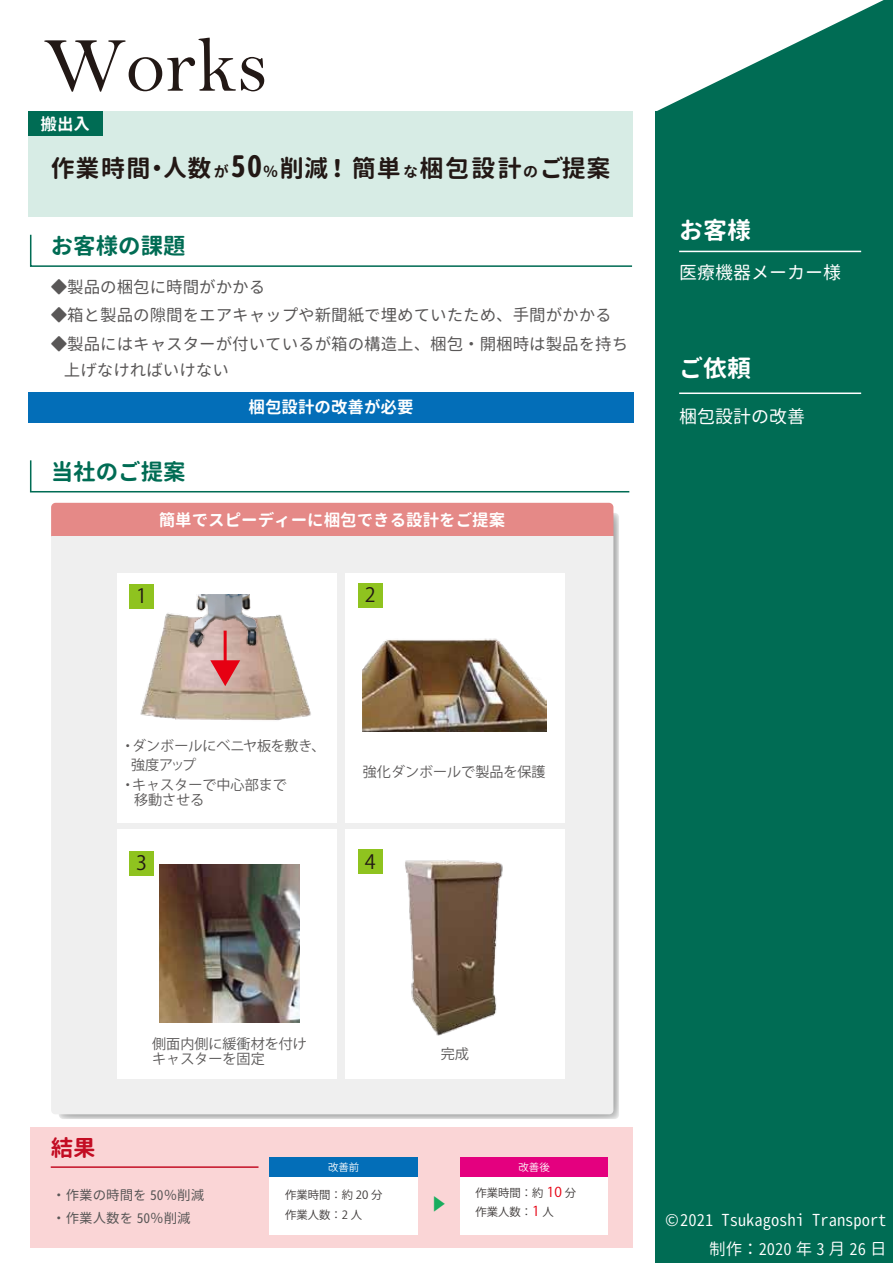
<style>
.page{position:relative;width:893px;height:1263px;background:#fff}
.page>*{position:absolute;margin:0;border:0;box-sizing:border-box;transform-origin:0 0}
.t1{font:24px "Gen Jyuu Gothic Monospace Bold";letter-spacing:.04em;color:#221815}
.t2{font:24px "Gen Jyuu Gothic Monospace Bold";color:#fff}
.t3{font:22.5px "Gen Jyuu Gothic Monospace Bold";color:#006c54}
.t4{font:22.5px "Gen Jyuu Gothic Monospace Bold";color:#c30d23}
.t5{font:19.65px "Source Han Sans Normal 90 ms RKSJ H";color:#221815}
.t6{font:18px "Gen Jyuu Gothic Monospace Regular";color:#fff}
.t7{font:16.5px/25.8px "Gen Jyuu Gothic Monospace Regular";color:#595757}
.t8{font:16.5px/28.8px "Gen Jyuu Gothic Monospace Normal";color:#fff;text-align:right}
.t9{font:16.5px "Gen Jyuu Gothic Monospace Bold";color:#fff}
.t10{font:800 16.2px "Koz Go Pro";color:#18ad5e}
.t11{font:14.1px/15.5px "Source Han Sans Normal 90 ms RKSJ H";color:#595757}
.t12{font:13.5px/23.7px "Gen Jyuu Gothic Monospace Regular";color:#595757}
.t13{font:11.4px/19.8px "Source Han Sans Regular 90 ms RKSJ H";color:#3e3a39}
.t14{font:10.2px "Source Han Sans Regular 90 ms RKSJ H";color:#fff}
.s1{font-size:15px}
.s2{font-size:30px}
.s3{font-family:"Source Han Sans Medium 90 ms RKSJ H";font-size:13.65px;color:#e60012}
</style>
<div class="page">
<div style="left:51px;top:503px;width:562px;height:34px;background:#e58987"></div>
<div style="left:51px;top:537px;width:562px;height:577px;background:#efefef"></div>
<div style="left:656px;top:112px;width:237px;height:1151px;background:#006c54"></div>
<svg style="left:656px;top:0;width:237px;height:112px"></svg>
<div style="left:28px;top:112px;width:605px;height:105px;background:#d7ece5"></div>
<svg style="left:29px;top:234px;width:604px;height:33px"></svg>
<svg style="left:29px;top:460px;width:601px;height:33px"></svg>
<div style="left:31px;top:1127px;width:602px;height:120px;background:#fad5d6"></div>
<hr style="left:51px;top:1166px;width:207px;height:2px;background:#c30d23">
<svg style="left:44px;top:38px;width:220px;height:54px"></svg>
<hr style="left:679px;top:251px;width:182px;height:1px;background:#fff">
<hr style="left:679px;top:392px;width:182px;height:2px;background:#fff">
<div style="left:28px;top:392px;width:605px;height:31px;background:#036eb8"></div>
<div style="left:28px;top:112px;width:74px;height:24px;background:#006c54"></div>
<div style="left:345px;top:574px;width:219px;height:249px;background:#fff"></div>
<div style="left:345px;top:829px;width:219px;height:249px;background:#fff"></div>
<div style="left:117px;top:829px;width:219px;height:249px;background:#fff"></div>
<div style="left:358px;top:583px;width:24px;height:24px;background:#8fc31f"></div>
<img style="left:363px;top:638px;width:183px;height:93px">
<div style="left:358px;top:849px;width:24px;height:25px;background:#8fc31f"></div>
<img style="left:379px;top:823px;width:167px;height:213px">
<div style="left:129px;top:851px;width:25px;height:24px;background:#8fc31f"></div>
<img style="left:159px;top:864px;width:140px;height:158px">
<div style="left:117px;top:574px;width:219px;height:249px;background:#fff"></div>
<div style="left:129px;top:584px;width:25px;height:24px;background:#8fc31f"></div>
<img style="left:136px;top:502px;width:177px;height:219px">
<img style="left:189px;top:595px;width:76px;height:56px">
<hr style="left:224px;top:631px;width:3px;height:34px;background:#e60012">
<svg style="left:210px;top:660px;width:30px;height:26px"></svg>
<div style="left:270px;top:1157px;width:148px;height:19px;background:#036eb8"></div>
<div style="left:270px;top:1177px;width:148px;height:58px;background:#fff"></div>
<div style="left:460px;top:1157px;width:148px;height:19px;background:#e4007f"></div>
<div style="left:460px;top:1177px;width:148px;height:58px;background:#fff"></div>
<p class="t9" style="left:41px;top:112px;width:51px">搬出入</p>
<h1 class="t1" style="left:51px;top:150px;width:561px">作業時間・人数<span class="s1">が</span><span class="s2">50</span><span class="s1">％</span>削減！簡単<span class="s1">な</span>梱包設計<span class="s1">の</span>ご提案</h1>
<h2 class="t3" style="left:51px;top:229px;width:137px">お客様の課題</h2>
<p class="t7" style="left:51px;top:273px;width:216px">◆製品の梱包に時間がかかる</p>
<p class="t7" style="left:51px;top:302px;width:562px">◆箱と製品の隙間をエアキャップや新聞紙で埋めていたため、手間がかかる</p>
<p class="t7" style="left:64px;top:331px;width:566px;text-indent:-13px">◆製品にはキャスターが付いているが箱の構造上、梱包・開梱時は製品を持ち上げなければいけない</p>
<h2 class="t3" style="left:51px;top:455px;width:137px">当社のご提案</h2>
<p class="t9" style="left:249px;top:395px;width:166px">梱包設計の改善が必要</p>
<p class="t9" style="left:159px;top:508px;width:348px">簡単でスピーディーに梱包できる設計をご提案</p>
<p class="t5" style="left:136px;top:585px;width:12px">1</p>
<p class="t5" style="left:365px;top:584px;width:12px">2</p>
<p class="t11" style="left:121px;top:738px;width:206px">・ダンボールにベニヤ板を敷き、</p>
<p class="t11" style="left:131px;top:758px;width:67px">強度アップ</p>
<p class="t11" style="left:121px;top:777px;width:167px">・キャスターで中心部まで</p>
<p class="t11" style="left:134px;top:792px;width:72px">移動させる</p>
<p class="t5" style="left:136px;top:852px;width:12px">3</p>
<p class="t11" style="left:363px;top:765px;width:184px">強化ダンボールで製品を保護</p>
<p class="t5" style="left:365px;top:851px;width:12px">4</p>
<h1 class="t2" style="left:679px;top:212px;width:73px">お客様</h1>
<p class="t6" style="left:679px;top:259px;width:163px">医療機器メーカー様</p>
<h1 class="t2" style="left:679px;top:350px;width:73px">ご依頼</h1>
<p class="t6" style="left:679px;top:403px;width:127px">梱包設計の改善</p>
<p class="t11" style="left:152px;top:1036px;width:156px">側面内側に緩衝材を付けキャスターを固定</p>
<h2 class="t4" style="left:51px;top:1131px;width:46px">結果</h2>
<p class="t12" style="left:52px;top:1182px;width:153px">・作業の時間を 50％削減・作業人数を 50％削減</p>
<p class="t14" style="left:328px;top:1161px;width:33px">改善前</p>
<p class="t13" style="left:285px;top:1185px;width:99px">作業時間：約 20 分作業人数：2 人</p>
<p class="t11" style="left:441px;top:1046px;width:30px">完成</p>
<p class="t14" style="left:518px;top:1161px;width:33px">改善後</p>
<p class="t13" style="left:475px;top:1183px;width:102px">作業時間：約 <span class="s3">10</span> 分</p>
<p class="t10" style="left:430px;top:1193px;width:18px">▶</p>
<p class="t13" style="left:475px;top:1202px;width:80px">作業人数：<span class="s3">1</span> 人</p>
<p class="t8" style="left:664px;top:1205px;width:224px">©2021 Tsukagoshi Transport制作：2020 年 3 月 26 日</p>
</div>
